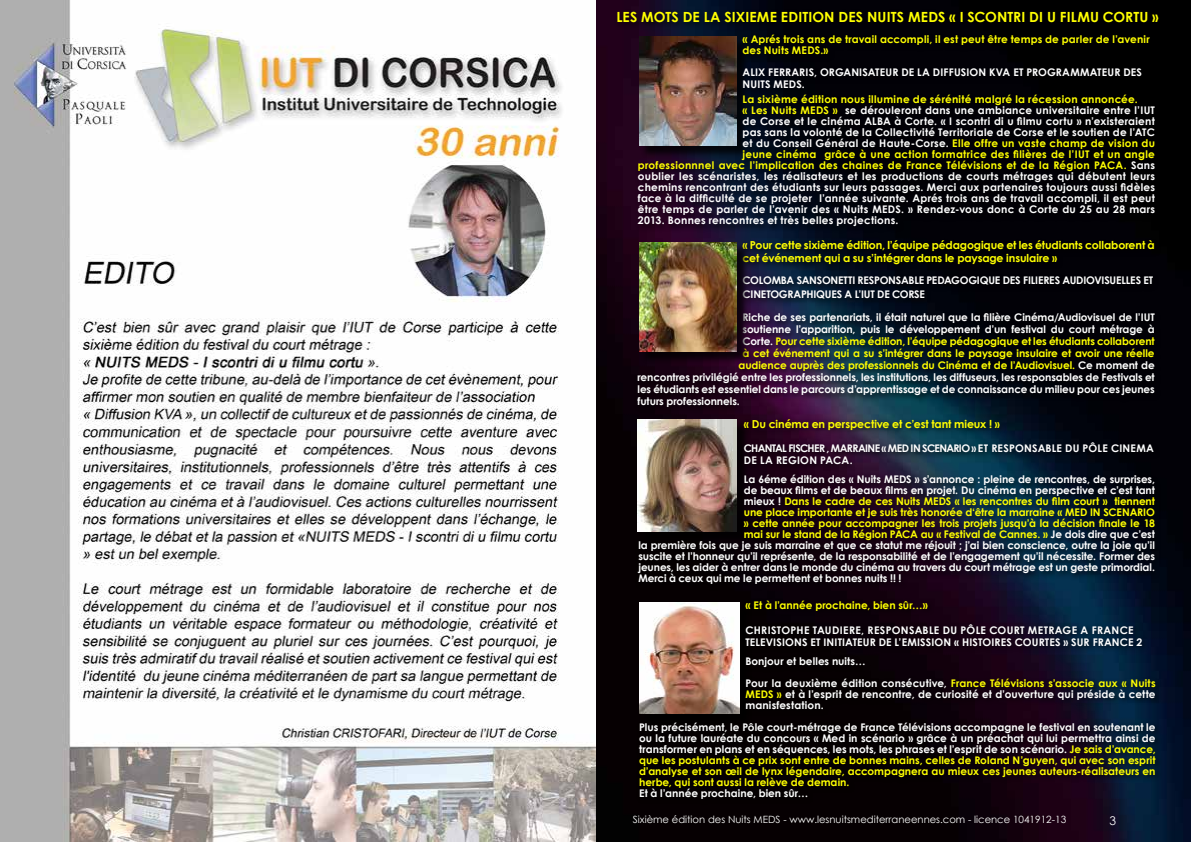
<style>
.page{position:relative;width:1191px;height:842px;background:#fff}
.page>*{position:absolute;margin:0;border:0;box-sizing:border-box;transform-origin:0 0}
.t1{font:700 14px "Century Gothic";letter-spacing:.005em;color:#ff0}
.t2{font:12px "Century Gothic";color:#fff}
.t3{font:700 11px/12.6px "Century Gothic";letter-spacing:-.01em;color:#ff0}
.t4{font:700 10.5px/11px "Century Gothic";color:#fff;text-align:justify}
.t5{font:700 10.5px/12px "Century Gothic";letter-spacing:.02em;color:#fff}
.t6{font:700 10.5px/11px "Century Gothic";letter-spacing:-.005em;color:#ff0}
.t7{font:700 10.5px "Century Gothic";letter-spacing:.02em;color:#ff0}
.t8{font:700 10.5px/14px "Century Gothic";letter-spacing:-.02em;color:#fff}
.t9{font:700 10.5px/12px "Century Gothic";letter-spacing:-.04em;color:#fff}
.t10{font:700 10.5px "Century Gothic";letter-spacing:.025em;color:#fff}
.t11{font:10px "Century Gothic";color:#fff}
.s1{font-size:11px}
.s2{color:#ff0}
.s3{color:#fff}
</style>
<div class="page">
<img style="left:595px;top:0;width:596px;height:842px">
<div style="left:634px;top:416px;width:527px;height:176px;background:#000;opacity:.75"></div>
<div style="left:613px;top:9px;width:552px;height:21px;background:#000;opacity:.75"></div>
<div style="left:634px;top:32px;width:527px;height:202px;background:#000;opacity:.75"></div>
<div style="left:633px;top:237px;width:528px;height:177px;background:#000;opacity:.75"></div>
<div style="left:640px;top:243px;width:109px;height:121px;background:#000;opacity:.75"></div>
<img style="left:639px;top:242px;width:98px;height:109px">
<div style="left:635px;top:598px;width:527px;height:208px;background:#000;opacity:.75"></div>
<img style="left:0;top:0;width:595px;height:842px">
<p class="t1" style="left:616px;top:6px;width:543px">LES MOTS DE LA SIXIEME EDITION DES NUITS MEDS « I SCONTRI DI U FILMU CORTU »</p>
<p class="t6" style="left:742px;top:33px;width:409px"><span class="s1">«</span> Aprés trois ans de travail accompli, il est peut être temps de parler de l’avenir des Nuits MEDS.»</p>
<p class="t4" style="left:742px;top:66px;width:401px;line-height:12px">ALIX FERRARIS, ORGANISATEUR DE LA DIFFUSION KVA ET PROGRAMMATEUR DES<br>NUITS MEDS.</p>
<p class="t7" style="left:742px;top:91px;width:397px">La sixième édition nous illumine de sérénité malgré la récession annoncée.</p>
<p class="t5" style="left:742px;top:104px;width:414px"><span class="s2">« Les Nuits MEDS »</span> se dérouleront dans une ambiance universitaire entre l’IUT</p>
<p class="t5" style="left:742px;top:115px;width:414px">de Corse et le cinéma ALBA à Corte. « I scontri di u filmu cortu » n’existeraient</p>
<p class="t10" style="left:742px;top:124px;width:414px">pas sans la volonté de la Collectivité Territoriale de Corse et le soutien de l’ATC</p>
<p class="t5" style="left:742px;top:137px;width:414px">et du Conseil Général de Haute-Corse. <span class="s2">Elle offre un vaste champ de vision du</span></p>
<p class="t7" style="left:742px;top:146px;width:414px">jeune cinéma grâce à une action formatrice des filières de l’IUT et un angle</p>
<p class="t7" style="left:638px;top:157px;width:518px">professionnnel avec l’implication des chaines de France Télévisions et de la Région PACA. <span class="s3">Sans</span></p>
<p class="t5" style="left:638px;top:170px;width:518px">oublier les scénaristes, les réalisateurs et les productions de courts métrages qui débutent leurs</p>
<p class="t5" style="left:638px;top:181px;width:518px">chemins rencontrant des étudiants sur leurs passages. Merci aux partenaires toujours aussi fidèles</p>
<p class="t5" style="left:638px;top:192px;width:518px">face à la difficulté de se projeter l’année suivante. Aprés trois ans de travail accompli, il est peut</p>
<p class="t5" style="left:638px;top:203px;width:518px">être temps de parler de l’avenir des « Nuits MEDS. » Rendez-vous donc à Corte du 25 au 28 mars</p>
<p class="t5" style="left:638px;top:214px;width:262px">2013. Bonnes rencontres et très belles projections.</p>
<p class="t3" style="left:742px;top:239px;width:413px">« Pour cette sixième édition, l’équipe pédagogique et les étudiants collaborent à cet événement qui a su s’intégrer dans le paysage insulaire »</p>
<p class="t8" style="left:742px;top:273px;width:412px">COLOMBA SANSONETTI RESPONSABLE PEDAGOGIQUE DES FILIERES AUDIOVISUELLES ET<br>CINETOGRAPHIQUES A L’IUT DE CORSE</p>
<p class="t4" style="left:742px;top:311px;width:414px">Riche de ses partenariats, il était naturel que la filière Cinéma/Audiovisuel de l’IUT</p>
<p class="t4" style="left:742px;top:323px;width:413px">soutienne l’apparition, puis le développement d’un festival du court métrage à</p>
<p class="t6" style="left:742px;top:335px;width:414px"><span class="s3">Corte.</span> Pour cette sixième édition, l’équipe pédagogique et les étudiants collaborent</p>
<p class="t6" style="left:742px;top:347px;width:413px">à cet événement qui a su s’intégrer dans le paysage insulaire et avoir une réelle</p>
<p class="t6" style="left:738px;top:359px;width:417px">audience auprès des professionnels du Cinéma et de l’Audiovisuel. <span class="s3">Ce moment de</span></p>
<p class="t4" style="left:637px;top:371px;width:519px">rencontres privilégié entre les professionnels, les institutions, les diffuseurs, les responsables de Festivals et</p>
<p class="t4" style="left:637px;top:383px;width:519px">les étudiants est essentiel dans le parcours d’apprentissage et de connaissance du milieu pour ces jeunes</p>
<p class="t4" style="left:637px;top:395px;width:104px">futurs professionnels.</p>
<p class="t3" style="left:744px;top:417px;width:257px">« Du cinéma en perspective et c’est tant mieux ! »</p>
<p class="t9" style="left:744px;top:442px;width:412px">CHANTAL FISCHER , MARRAINE « MED IN SCENARIO » ET RESPONSABLE DU PÔLE CINEMA<br>DE LA REGION PACA.</p>
<p class="t4" style="left:744px;top:474px;width:412px">La 6éme édition des « Nuits MEDS » s’annonce : pleine de rencontres, de surprises,</p>
<p class="t4" style="left:744px;top:485px;width:412px">de beaux films et de beaux films en projet. Du cinéma en perspective et c’est tant</p>
<p class="t6" style="left:744px;top:496px;width:413px"><span class="s3">mieux !</span> Dans le cadre de ces Nuits MEDS « les rencontres du film court » tiennent</p>
<p class="t6" style="left:744px;top:507px;width:412px">une place importante et je suis très honorée d‘être la marraine « MED IN SCENARIO</p>
<p class="t6" style="left:744px;top:518px;width:412px">» cette année pour accompagner les trois projets jusqu’à la décision finale le 18</p>
<p class="t6" style="left:744px;top:529px;width:412px">mai sur le stand de la Région PACA au « Festival de Cannes. » <span class="s3">Je dois dire que c’est</span></p>
<p class="t4" style="left:638px;top:540px;width:518px">la première fois que je suis marraine et que ce statut me réjouit ; j’ai bien conscience, outre la joie qu’il</p>
<p class="t4" style="left:638px;top:551px;width:518px">suscite et l’honneur qu’il représente, de la responsabilité et de l’engagement qu’il nécessite. Former des</p>
<p class="t4" style="left:638px;top:562px;width:518px">jeunes, les aider à entrer dans le monde du cinéma au travers du court métrage est un geste primordial.</p>
<p class="t4" style="left:638px;top:573px;width:264px">Merci à ceux qui me le permettent et bonnes nuits !! !</p>
<p class="t6" style="left:745px;top:599px;width:184px"><span class="s1">«</span> Et à l’année prochaine, bien sûr…<span class="s1">»</span></p>
<p class="t5" style="left:745px;top:623px;width:398px">CHRISTOPHE TAUDIERE, RESPONSABLE DU PÔLE COURT METRAGE A FRANCE<br>TELEVISIONS ET INITIATEUR DE L’EMISSION « HISTOIRES COURTES » SUR FRANCE 2</p>
<p class="t4" style="left:745px;top:655px;width:122px">Bonjour et belles nuits…</p>
<p class="t4" style="left:745px;top:677px;width:412px">Pour la deuxième édition consécutive, <span class="s2">France Télévisions s’associe aux « Nuits MEDS »</span> et à l’esprit de rencontre, de curiosité et d’ouverture qui préside à cette manisfestation.</p>
<p class="t4" style="left:639px;top:721px;width:518px">Plus précisément, le Pôle court-métrage de France Télévisions accompagne le festival en soutenant le ou la future lauréate du concours « Med in scénario » grâce à un préachat qui lui permettra ainsi de transformer en plans et en séquences, les mots, les phrases et l’esprit de son scénario. <span class="s2">Je sais d’avance, que les postulants à ce prix sont entre de bonnes mains, celles de Roland N’guyen, qui avec son esprit d’analyse et son œil de lynx légendaire, accompagnera au mieux ces jeunes auteurs-réalisateurs en herbe, qui sont aussi la relève de demain.</span></p>
<p class="t4" style="left:639px;top:787px;width:171px">Et à l’année prochaine, bien sûr…</p>
<p class="t11" style="left:633px;top:812px;width:435px">Sixième édition des Nuits MEDS - www.lesnuitsmediterraneennes.com - licence 1041912-13</p>
<p class="t2" style="left:1109px;top:813px;width:8px">3</p>
</div>
